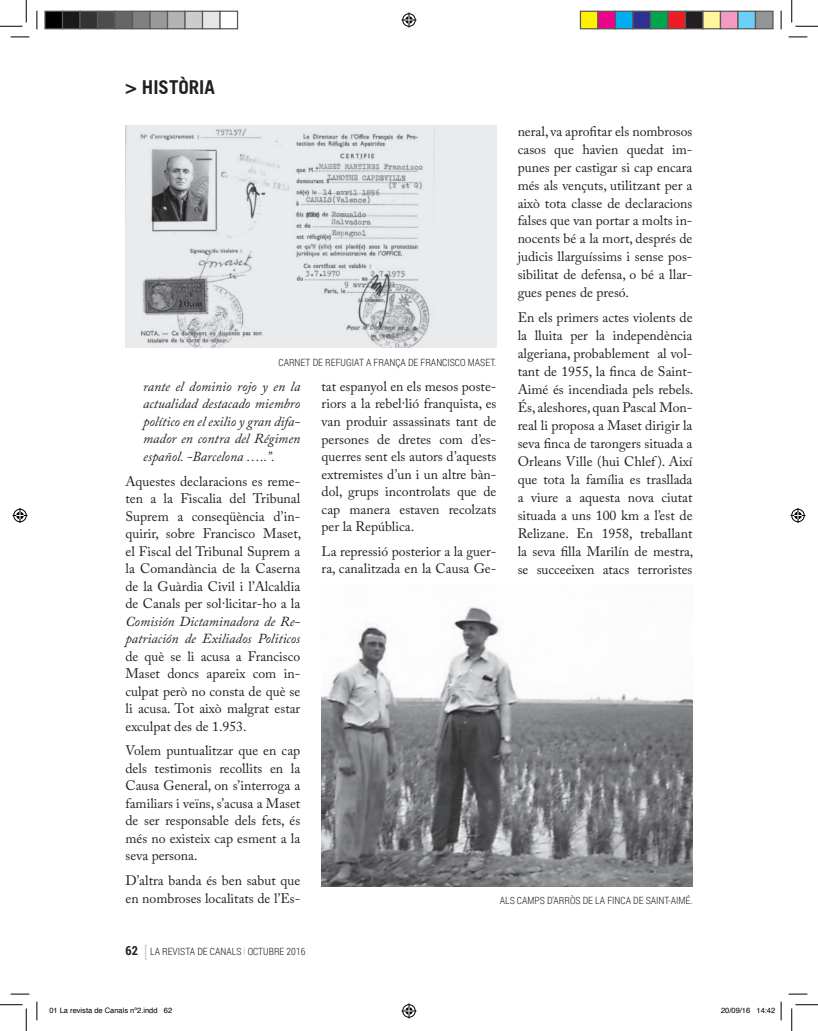
<style>
.page{position:relative;width:818px;height:1031px;background:#fff}
.page>*{position:absolute;margin:0;border:0;box-sizing:border-box;transform-origin:0 0}
.t1{font:700 18.75px "Commerce Black S Si";color:#231f20}
.t2{font:13.75px/17.5px "Adobe Caslon Pro";color:#231f20;text-align:justify}
.t3{font:italic 13.75px/17.5px "Adobe Caslon Pro";color:#231f20;text-align:justify}
.t4{font:300 10px "Roboto Condensed";color:#231f20}
.t5{font:7.5px "Helvetica";color:#000}
.s1{font-weight:700;font-size:12.5px}
.s2{font-size:15px;color:#bcbdc0}
.s3{font-size:14.75px;color:#bcbdc0}
</style>
<div class="page">
<img style="left:125px;top:125px;width:371px;height:223px">
<img style="left:322px;top:607px;width:370px;height:279px">
<svg style="left:11px;top:36px;width:18px;height:2px"></svg>
<svg style="left:788px;top:36px;width:19px;height:2px"></svg>
<svg style="left:11px;top:993px;width:18px;height:1px"></svg>
<svg style="left:788px;top:993px;width:19px;height:1px"></svg>
<svg style="left:36px;top:11px;width:2px;height:18px"></svg>
<svg style="left:36px;top:1001px;width:2px;height:19px"></svg>
<svg style="left:780px;top:11px;width:2px;height:18px"></svg>
<svg style="left:0;top:0;width:27px;height:27px"></svg>
<svg style="left:0;top:1004px;width:27px;height:26px"></svg>
<svg style="left:791px;top:0;width:27px;height:27px"></svg>
<svg style="left:791px;top:1004px;width:27px;height:26px"></svg>
<svg style="left:401px;top:13px;width:15px;height:15px"></svg>
<svg style="left:401px;top:1003px;width:15px;height:15px"></svg>
<svg style="left:13px;top:508px;width:15px;height:15px"></svg>
<svg style="left:790px;top:508px;width:15px;height:15px"></svg>
<div style="left:45px;top:11px;width:18px;height:18px;background:#000"></div>
<div style="left:44px;top:11px;width:19px;height:18px;border:1px solid #595959"></div>
<div style="left:63px;top:11px;width:17px;height:18px;background:#1a1a1a"></div>
<div style="left:62px;top:11px;width:19px;height:18px;border:1px solid #595959"></div>
<div style="left:80px;top:11px;width:18px;height:18px;background:#333"></div>
<div style="left:79px;top:11px;width:19px;height:18px;border:1px solid #595959"></div>
<div style="left:98px;top:11px;width:17px;height:18px;background:#4d4d4d"></div>
<div style="left:97px;top:11px;width:19px;height:18px;border:1px solid #595959"></div>
<div style="left:115px;top:11px;width:18px;height:18px;background:#666"></div>
<div style="left:114px;top:11px;width:19px;height:18px;border:1px solid #595959"></div>
<div style="left:133px;top:11px;width:17px;height:18px;background:#808080"></div>
<div style="left:132px;top:11px;width:19px;height:18px;border:1px solid #595959"></div>
<div style="left:150px;top:11px;width:18px;height:18px;background:#999"></div>
<div style="left:149px;top:11px;width:19px;height:18px;border:1px solid #595959"></div>
<div style="left:168px;top:11px;width:17px;height:18px;background:#b3b3b3"></div>
<div style="left:167px;top:11px;width:19px;height:18px;border:1px solid #595959"></div>
<div style="left:185px;top:11px;width:18px;height:18px;background:#ccc"></div>
<div style="left:184px;top:11px;width:19px;height:18px;border:1px solid #595959"></div>
<div style="left:203px;top:11px;width:17px;height:18px;background:#e6e6e6"></div>
<div style="left:202px;top:11px;width:19px;height:18px;border:1px solid #595959"></div>
<div style="left:219px;top:11px;width:19px;height:18px;border:1px solid #595959"></div>
<div style="left:580px;top:11px;width:18px;height:18px;background:#fff101"></div>
<div style="left:580px;top:11px;width:18px;height:18px;border:1px solid #595959"></div>
<div style="left:598px;top:11px;width:17px;height:18px;background:#ed028c"></div>
<div style="left:597px;top:11px;width:19px;height:18px;border:1px solid #595959"></div>
<div style="left:615px;top:11px;width:18px;height:18px;background:#00aeef"></div>
<div style="left:615px;top:11px;width:18px;height:18px;border:1px solid #595959"></div>
<div style="left:633px;top:11px;width:17px;height:18px;background:#2e3092"></div>
<div style="left:632px;top:11px;width:19px;height:18px;border:1px solid #595959"></div>
<div style="left:650px;top:11px;width:18px;height:18px;background:#00a54f"></div>
<div style="left:650px;top:11px;width:18px;height:18px;border:1px solid #595959"></div>
<div style="left:668px;top:11px;width:17px;height:18px;background:#ee1d23"></div>
<div style="left:667px;top:11px;width:19px;height:18px;border:1px solid #595959"></div>
<div style="left:685px;top:11px;width:18px;height:18px;background:#231f20"></div>
<div style="left:685px;top:11px;width:18px;height:18px;border:1px solid #595959"></div>
<div style="left:703px;top:11px;width:17px;height:18px;background:#fff79a"></div>
<div style="left:702px;top:11px;width:19px;height:18px;border:1px solid #595959"></div>
<div style="left:720px;top:11px;width:18px;height:18px;background:#f499c2"></div>
<div style="left:720px;top:11px;width:18px;height:18px;border:1px solid #595959"></div>
<div style="left:738px;top:11px;width:17px;height:18px;background:#6bcff6"></div>
<div style="left:737px;top:11px;width:19px;height:18px;border:1px solid #595959"></div>
<div style="left:755px;top:11px;width:18px;height:18px;background:#939598"></div>
<div style="left:755px;top:11px;width:18px;height:18px;border:1px solid #595959"></div>
<svg style="left:780px;top:1001px;width:2px;height:19px"></svg>
<h1 class="t1" style="left:125px;top:75px;width:91px">&gt; HISTÒRIA</h1>
<p class="t2" style="left:518px;top:122px;width:176px;line-height:18px">neral, va aprofitar els nombrosos casos que havien quedat im&shy;punes per castigar si cap encara més als vençuts, utilitzant per a això tota classe de declaracions falses que van portar a molts in&shy;nocents bé a la mort, després de judicis llarguíssims i sense pos&shy;sibilitat de defensa, o bé a llar&shy;gues penes de presó.</p>
<p class="t2" style="left:518px;top:308px;width:177px;line-height:18px">En els primers actes violents de la lluita per la independència algeriana, probablement al vol&shy;tant de 1955, la finca de Saint-Aimé és incendiada pels rebels.<br>És, aleshores, quan Pascal Mon&shy;real li proposa a Maset dirigir la seva finca de tarongers situada a Orleans Ville (hui Chlef ). Així que tota la família es trasllada a viure a aquesta nova ciutat situada a uns 100 km a l’est de Relizane. En 1958, treballant la seva filla Marilín de mestra, se succeeixen atacs terroristes</p>
<p class="t4" style="left:278px;top:356px;width:12px">CARNET</p>
<p class="t4" style="left:313px;top:356px;width:19px">DE REFUGIAT</p>
<p class="t4" style="left:366px;top:356px;width:66px">A FRANÇA DE FRANCISCO</p>
<p class="t4" style="left:468px;top:356px;width:14px">MASET</p>
<p class="t4" style="left:494px;top:356px;width:4px">.</p>
<p class="t2" style="left:322px;top:377px;width:176px">tat espanyol en els mesos poste&shy;riors a la rebel·lió franquista, es van produir assassinats tant de persones de dretes com d’es&shy;querres sent els autors d’aquests extremistes d’un i un altre bàn&shy;dol, grups incontrolats que de cap manera estaven recolzats per la República.</p>
<p class="t2" style="left:322px;top:542px;width:176px">La repressió posterior a la guer&shy;ra, canalitzada en la Causa Ge-</p>
<p class="t3" style="left:143px;top:377px;width:159px">rante el dominio rojo y en la actualidad destacado miembro político en el exilio y gran difa&shy;mador en contra del Régimen español. -Barcelona …..”.</p>
<p class="t2" style="left:125px;top:472px;width:177px">Aquestes declaracions es reme&shy;ten a la Fiscalia del Tribunal Suprem a conseqüència d’in&shy;quirir, sobre Francisco Maset, el Fiscal del Tribunal Suprem a la Comandància de la Caserna de la Guàrdia Civil i l’Alcaldia de Canals per sol·licitar-ho a la</p>
<p class="t3" style="left:125px;top:612px;width:176px">Comisión Dictaminadora de Re&shy;patriación de Exiliados Politicos</p>
<p class="t2" style="left:125px;top:647px;width:176px">de què se li acusa a Francisco Maset doncs apareix com in&shy;culpat però no consta de què se li acusa. Tot això malgrat estar exculpat des de 1.953.</p>
<p class="t2" style="left:125px;top:741px;width:176px">Volem puntualitzar que en cap dels testimonis recollits en la Causa General, on s’interroga a familiars i veïns, s’acusa a Maset de ser responsable dels fets, és més no existeix cap esment a la seva persona.</p>
<p class="t2" style="left:125px;top:871px;width:176px">D’altra banda és ben sabut que en nombroses localitats de l’Es-</p>
<p class="t4" style="left:500px;top:893px;width:24px">ALS CAMPS</p>
<p class="t4" style="left:547px;top:893px;width:13px">D’ARRÒS</p>
<p class="t4" style="left:583px;top:893px;width:31px">DELAFINCA</p>
<p class="t4" style="left:633px;top:893px;width:24px">DE SAINT</p>
<p class="t4" style="left:668px;top:893px;width:26px">-AIM É.</p>
<p class="t4" style="left:125px;top:944px;width:181px"><span class="s1">62</span> <span class="s2">[</span> LA REVISTA DE CANALS <span class="s3">I</span> OCTUBRE 2016</p>
<p class="t5" style="left:49px;top:1004px;width:124px">01 La revista de Canals nº2.indd 62</p>
<p class="t5" style="left:721px;top:1004px;width:56px">20/09/16 14:42</p>
</div>
